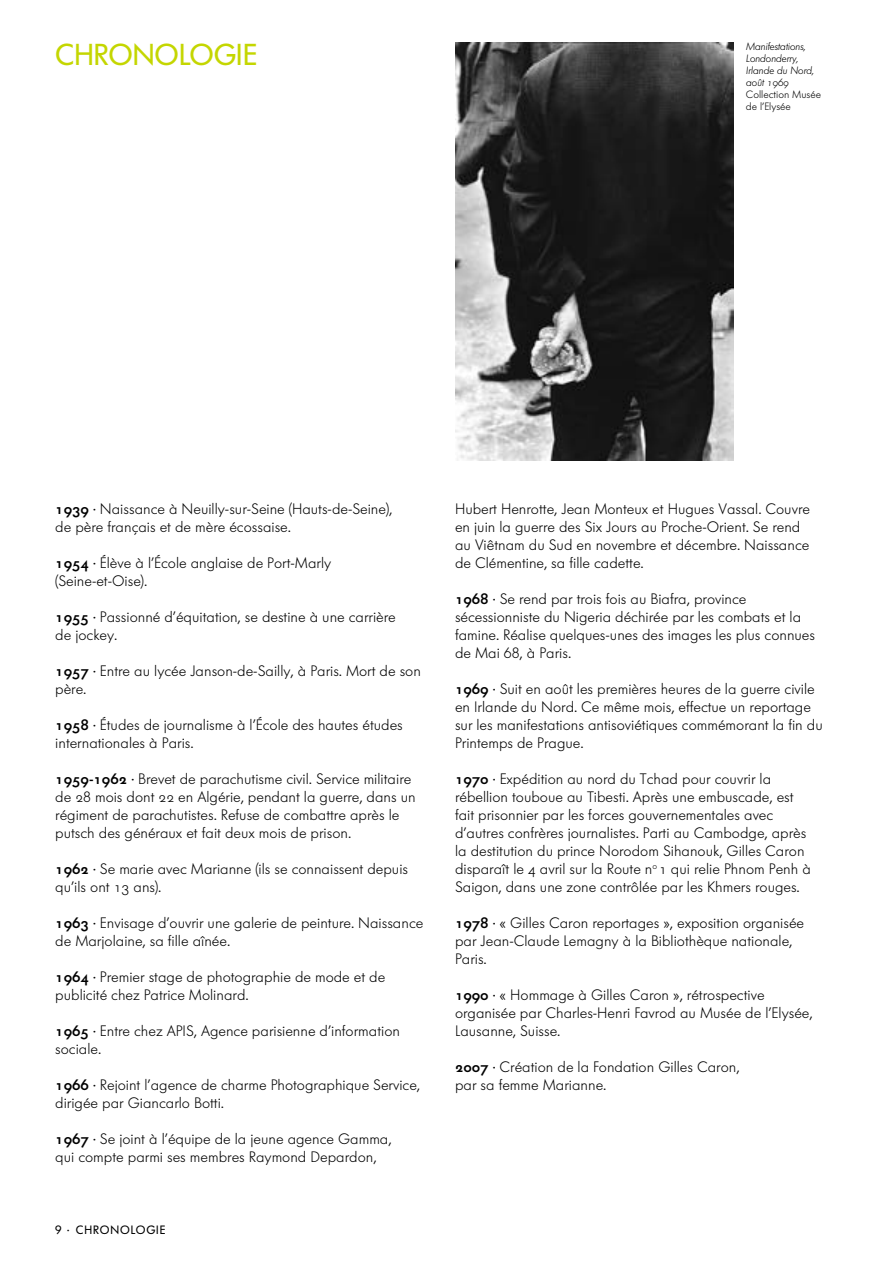
<style>
.page{position:relative;width:893px;height:1263px;background:#fff}
.page>*{position:absolute;margin:0;border:0;box-sizing:border-box;transform-origin:0 0}
.t1{font:30px "Futura Serie BQ";color:#c4d600}
.t2{font:15px/18px "Futura Serie BQ Light Mix";color:#000}
.t3{font:12px "Futura Serie BQ";letter-spacing:.075em;color:#000}
.t4{font:10.5px/12px "Futura Serie BQ Light Oblique Mix";color:#000}
.t5{font:10.5px/12px "Futura Serie BQ Light Mix";color:#000}
.s1{font-family:"Futura Serie BQ Medium Mix"}
.s2{font-family:"Futura Serie BQ Book Mix"}
</style>
<div class="page">
<img style="left:455px;top:43px;width:278px;height:417px">
<h1 class="t1" style="left:55px;top:37px;width:39px">CHRO</h1>
<h1 class="t1" style="left:133px;top:37px;width:114px">NOLOGIE</h1>
<p class="t4" style="left:746px;top:41px;width:70px">Manifestations,<br>Londonderry,<br>Irlande du Nord, août 1969</p>
<p class="t5" style="left:746px;top:89px;width:77px">Collection Musée de l’Elysée</p>
<p class="t2" style="left:55px;top:500px;width:338px"><span class="s1">1939</span> · Naissance à Neuilly-sur-Seine (Hauts-de-Seine), de père français et de mère écossaise.</p>
<p class="t2" style="left:55px;top:554px;width:277px"><span class="s1">1954</span> · Élève à l’École anglaise de Port-Marly (Seine‑et‑Oise).</p>
<p class="t2" style="left:55px;top:608px;width:342px"><span class="s1">1955</span> · Passionné d’équitation, se destine à une carrière de jockey.</p>
<p class="t2" style="left:55px;top:662px;width:367px"><span class="s1">1957</span> · Entre au lycée Janson-de-Sailly, à Paris. Mort de son père.</p>
<p class="t2" style="left:55px;top:716px;width:349px"><span class="s1">1958</span> · Études de journalisme à l’École des hautes études internationales à Paris.</p>
<p class="t2" style="left:55px;top:770px;width:362px"><span class="s1">1959-1962</span> · Brevet de parachutisme civil. Service militaire de 28 mois dont 22 en Algérie, pendant la guerre, dans un régiment de parachutistes. Refuse de combattre après le putsch des généraux et fait deux mois de prison.</p>
<p class="t2" style="left:55px;top:860px;width:354px"><span class="s1">1962</span> · Se marie avec Marianne (ils se connaissent depuis qu’ils ont 13 ans).</p>
<p class="t2" style="left:55px;top:914px;width:369px"><span class="s1">1963</span> · Envisage d’ouvrir une galerie de peinture. Naissance de Marjolaine, sa fille aînée.</p>
<p class="t2" style="left:55px;top:968px;width:331px"><span class="s1">1964</span> · Premier stage de photographie de mode et de publicité chez Patrice Molinard.</p>
<p class="t2" style="left:55px;top:1022px;width:346px"><span class="s1">1965</span> · Entre chez APIS, Agence parisienne d’information sociale.</p>
<p class="t2" style="left:55px;top:1076px;width:366px"><span class="s1">1966</span> · Rejoint l’agence de charme Photographique Service, dirigée par Giancarlo Botti.</p>
<p class="t2" style="left:55px;top:1130px;width:338px"><span class="s1">1967</span> · Se joint à l’équipe de la jeune agence Gamma, qui compte parmi ses membres Raymond Depardon,</p>
<p class="t3" style="left:55px;top:1223px;width:112px">9 <span class="s2">·</span> CHRONOLOGIE</p>
<p class="t2" style="left:455px;top:500px;width:356px">Hubert Henrotte, Jean Monteux et Hugues Vassal. Couvre en juin la guerre des Six Jours au Proche-Orient. Se rend au Viêtnam du Sud en novembre et décembre. Naissance de Clémentine, sa fille cadette.</p>
<p class="t2" style="left:455px;top:590px;width:362px"><span class="s1">1968</span> · Se rend par trois fois au Biafra, province sécessionniste du Nigeria déchirée par les combats et la famine. Réalise quelques-unes des images les plus connues de Mai 68, à Paris.</p>
<p class="t2" style="left:455px;top:680px;width:369px"><span class="s1">1969</span> · Suit en août les premières heures de la guerre civile en Irlande du Nord. Ce même mois, effectue un reportage sur les manifestations antisoviétiques commémorant la fin du Printemps de Prague.</p>
<p class="t2" style="left:455px;top:770px;width:357px"><span class="s1">1970</span> · Expédition au nord du Tchad pour couvrir la rébellion touboue au Tibesti. Après une embuscade, est fait prisonnier par les forces gouvernementales avec d’autres confrères journalistes. Parti au Cambodge, après la destitution du prince Norodom Sihanouk, Gilles Caron disparaît le 4 avril sur la Route n<sup>o</sup> 1 qui relie Phnom Penh à Saigon, dans une zone contrôlée par les Khmers rouges.</p>
<p class="t2" style="left:455px;top:914px;width:351px"><span class="s1">1978</span> · « Gilles Caron reportages », exposition organisée par Jean-Claude Lemagny à la Bibliothèque nationale,<br>Paris.</p>
<p class="t2" style="left:455px;top:986px;width:359px"><span class="s1">1990</span> · « Hommage à Gilles Caron », rétrospective organisée par Charles-Henri Favrod au Musée de l’Elysée,<br>Lausanne, Suisse.</p>
<p class="t2" style="left:455px;top:1058px;width:286px"><span class="s1">2007</span> · Création de la Fondation Gilles Caron, par sa femme Marianne.</p>
</div>
